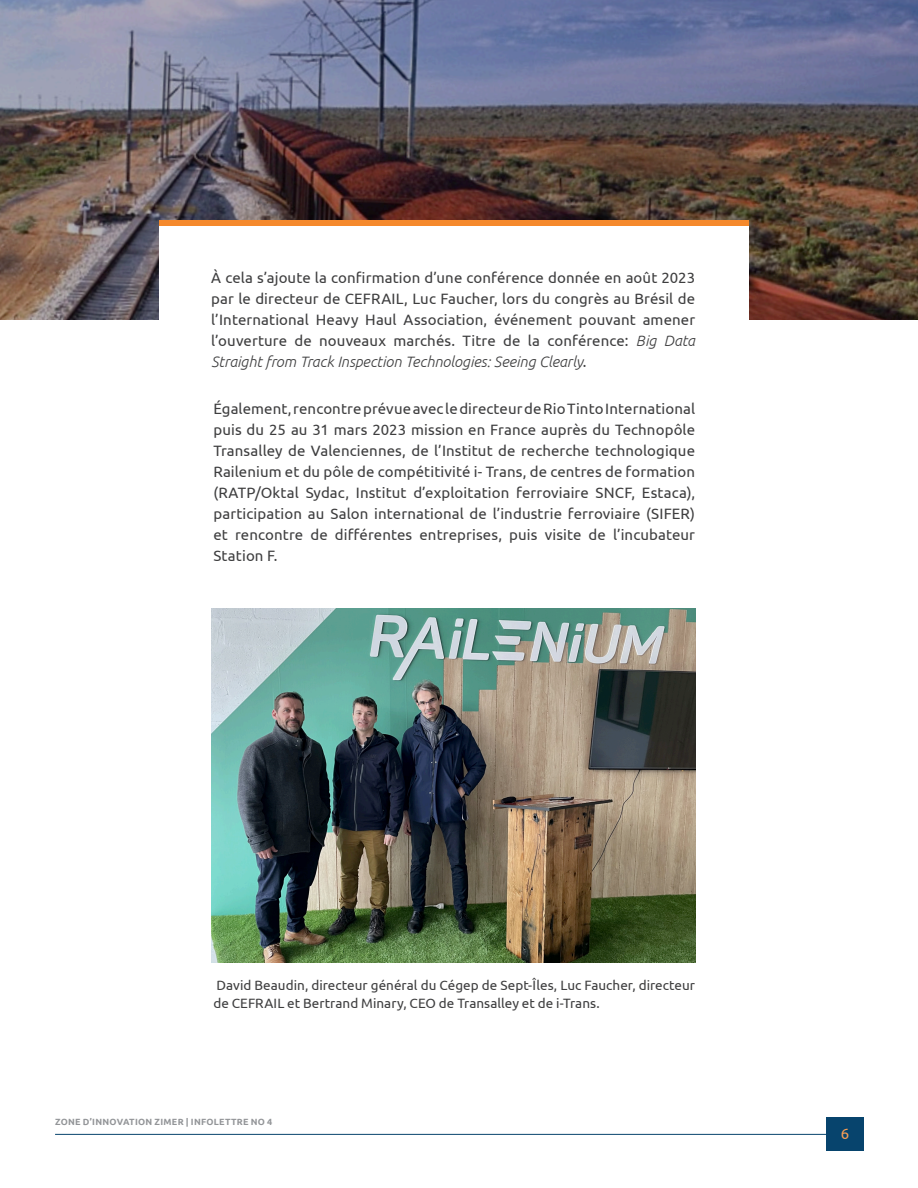
<style>
.page{position:relative;width:918px;height:1188px;background:#fff}
.page>*{position:absolute;margin:0;border:0;box-sizing:border-box;transform-origin:0 0}
.Texte_courant{font:15px/21px "Ubuntu";letter-spacing:.005em;color:#3e3e3f;text-align:justify}
.t1{font:15px "Ubuntu";color:#f89e54}
.Texte_courant-2{font:13.5px/18px "Ubuntu";color:#3e3e3f}
.t2{font:700 9px "Ubuntu";letter-spacing:.03em;color:#939598}
.s1{font-weight:300;font-style:italic}
</style>
<div class="page">
<hr style="left:55px;top:1134px;width:809px;height:1px;background:#07446d">
<div style="left:826px;top:1117px;width:38px;height:34px;background:#07446d"></div>
<img style="left:0;top:0;width:918px;height:320px">
<div style="left:159px;top:225px;width:590px;height:180px;background:#fff"></div>
<img style="left:211px;top:608px;width:484px;height:355px">
<div style="left:159px;top:220px;width:590px;height:6px;background:#f5892c"></div>
<p class="Texte_courant" style="left:211px;top:267px;width:485px">À cela s’ajoute la confirmation d’une conférence donnée en août 2023 par le directeur de CEFRAIL, Luc Faucher, lors du congrès au Brésil de l’International Heavy Haul Association, événement pouvant amener l’ouverture de nouveaux marchés. Titre de la conférence: <span class="s1">Big Data Straight from Track Inspection Technologies: Seeing Clearly</span>.</p>
<p class="Texte_courant" style="left:213px;top:398px;width:483px">Également, rencontre prévue avec le directeur de Rio Tinto International puis du 25 au 31 mars 2023 mission en France auprès du Technopôle Transalley de Valenciennes, de l’Institut de recherche technologique Railenium et du pôle de compétitivité i- Trans, de centres de formation (RATP/Oktal Sydac, Institut d’exploitation ferroviaire SNCF, Estaca), participation au Salon international de l’industrie ferroviaire (SIFER) et rencontre de différentes entreprises, puis visite de l’incubateur Station F.</p>
<p class="Texte_courant-2" style="left:213px;top:976px;width:483px">David Beaudin, directeur général du Cégep de Sept-Îles, Luc Faucher, directeur de CEFRAIL et Bertrand Minary, CEO de Transalley et de i-Trans.</p>
<p class="t2" style="left:55px;top:1116px;width:219px">ZONE D’INNOVATION ZIMER | INFOLETTRE NO 4</p>
<p class="t1" style="left:841px;top:1125px;width:10px">6</p>
</div>
